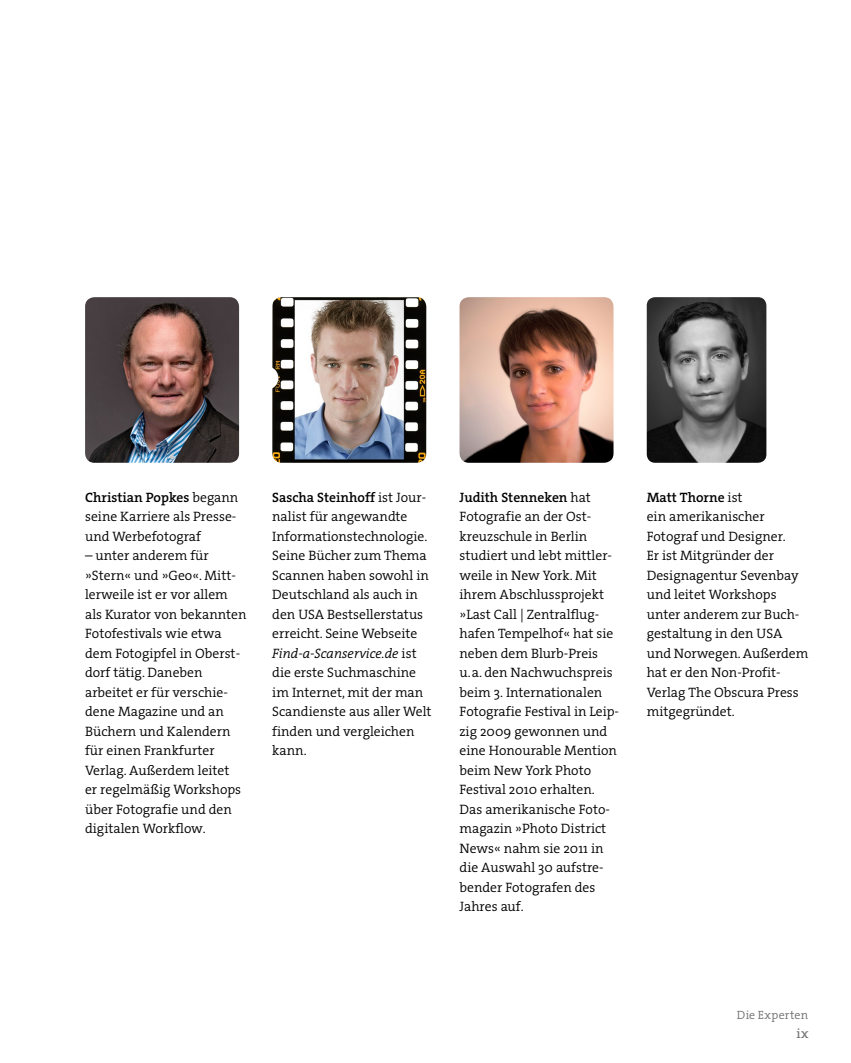
<style>
.page{position:relative;width:851px;height:1063px;background:#fff}
.page>*{position:absolute;margin:0;border:0;box-sizing:border-box;transform-origin:0 0}
._202_Body_1st{font:13.65px/19.5px "The Serif HP4 Se Lig";color:#000}
._201_Body_1st_0pt{font:13.65px/19.5px "The Serif HP4 Se Lig";color:#000}
.t1{font:13.5px "The Serif LP5 Plain";color:#6f6f6e}
._902_RH_2{font:12px "The Serif HP4 Se Lig";letter-spacing:.015em;color:#6f6f6e}
.s1{font-family:"The Serif HP6 Se Bld"}
.s2{font-family:"The Serif HP4 Se Lig IT"}
</style>
<div class="page">
<img style="left:85px;top:297px;width:154px;height:166px">
<img style="left:646px;top:297px;width:120px;height:166px">
<img style="left:459px;top:297px;width:154px;height:166px">
<img style="left:272px;top:297px;width:154px;height:166px">
<p class="_202_Body_1st" style="left:85px;top:488px;width:155px"><span class="s1">Christian Popkes</span> begann seine Karriere als Presse&shy;und Werbefotograf</p>
<p class="_202_Body_1st" style="left:85px;top:546px;width:163px">– unter anderem für »Stern« und »Geo«. Mitt&shy;lerweile ist er vor allem als Kurator von bekannten<br>Fotofestivals wie etwa dem Fotogipfel in Oberst&shy;dorf tätig. Daneben arbeitet er für verschie&shy;dene Magazine und an<br>Büchern und Kalendern für einen Frankfurter<br>Verlag. Außerdem leitet<br>er regelmäßig Workshops über Fotografie und den digitalen Workflow.</p>
<p class="_202_Body_1st" style="left:272px;top:488px;width:161px"><span class="s1">Sascha Steinhoff</span> ist Jour&shy;nalist für angewandte<br>Informationstechnologie.<br>Seine Bücher zum Thema<br>Scannen haben sowohl in<br>Deutschland als auch in den USA Bestsellerstatus erreicht. Seine Webseite<br><span class="s2">Find-a-Scanservice.de</span> ist die erste Suchmaschine im Internet, mit der man<br>Scandienste aus aller Welt finden und vergleichen kann.</p>
<p class="_202_Body_1st" style="left:459px;top:488px;width:161px"><span class="s1">Judith Stenneken</span> hat<br>Fotografie an der Ost&shy;kreuzschule in Berlin studiert und lebt mittler&shy;weile in New York. Mit ihrem Abschlussprojekt »Last Call | Zentralflug&shy;hafen Tempelhof« hat sie neben dem Blurb-Preis u.a. den Nachwuchspreis beim 3. Internationalen<br>Fotografie Festival in Leip&shy;zig 2009 gewonnen und eine Honourable Mention beim New York Photo<br>Festival 2010 erhalten.<br>Das amerikanische Foto&shy;magazin »Photo District<br>News« nahm sie 2011 in die Auswahl 30 aufstre&shy;bender Fotografen des<br>Jahres auf.</p>
<p class="_201_Body_1st_0pt" style="left:646px;top:488px;width:163px"><span class="s1">Matt Thorne</span> ist<br>ein amerikanischer<br>Fotograf und Designer.<br>Er ist Mitgründer der<br>Designagentur Sevenbay und leitet Workshops unter anderem zur Buch&shy;gestaltung in den USA und Norwegen. Außerdem hat er den Non-Profit-<br>Verlag The Obscura Press mitgegründet.</p>
<p class="_902_RH_2" style="left:736px;top:1007px;width:73px">Die Experten</p>
<p class="t1" style="left:796px;top:1025px;width:14px">ix</p>
</div>
